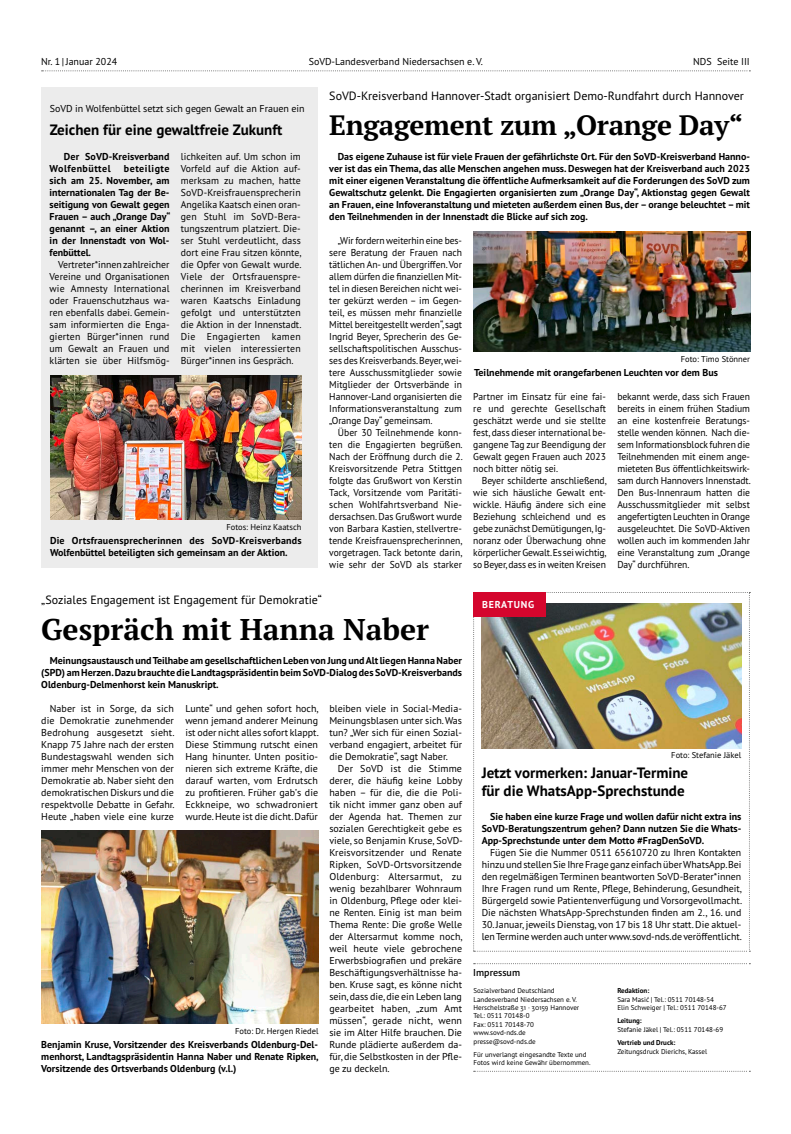
<style>
.page{position:relative;width:791px;height:1134px;background:#fff}
.page>*{position:absolute;margin:0;border:0;box-sizing:border-box;transform-origin:0 0}
.t1{font:700 30px "PT Serif Pro";color:#000}
.t2{font:700 28px "PT Serif Pro";letter-spacing:-.015em;color:#000}
.t3{font:700 15px/18px "PT Sans Pro";color:#000}
.t4{font:12px "PT Sans Pro";color:#000}
.t5{font:10px/12px "PT Sans Pro";color:#000;text-align:justify}
.t6{font:10px/12px "PT Sans Pro";color:#000;text-align:justify;scale:.96 1}
.t7{font:700 10px/12px "PT Sans Pro";color:#000;text-align:justify}
.t8{font:600 10px "PT Sans Pro";color:#000}
.t9{font:700 10px "PT Sans Pro";letter-spacing:.08em;color:#fff}
.t10{font:8.5px "PT Sans Pro";color:#000}
.t11{font:7px/8.4px "PT Sans Pro";color:#000}
.t12{font:700 7px "PT Sans Pro";color:#000}
</style>
<div class="page">
<svg style="left:474px;top:963px;width:276px;height:1px"></svg>
<svg style="left:474px;top:1071px;width:276px;height:1px"></svg>
<img style="left:473px;top:232px;width:277px;height:120px">
<div style="left:41px;top:88px;width:277px;height:480px;background:#ececec"></div>
<img style="left:50px;top:376px;width:252px;height:144px">
<img style="left:41px;top:831px;width:277px;height:192px">
<svg style="left:473px;top:592px;width:277px;height:360px"></svg>
<img style="left:482px;top:604px;width:259px;height:144px">
<div style="left:473px;top:592px;width:72px;height:25px;background:#d4062d"></div>
<svg style="left:42px;top:70px;width:708px;height:1px"></svg>
<p class="t5" style="left:41px;top:55px;width:78px">Nr. 1 | Januar 2024</p>
<p class="t5" style="left:309px;top:55px;width:176px">SoVD-Landesverband Niedersachsen e. V.</p>
<p class="t5" style="left:693px;top:55px;width:58px">NDS Seite III</p>
<p class="t5" style="left:50px;top:102px;width:256px">SoVD in Wolfenbüttel setzt sich gegen Gewalt an Frauen ein</p>
<h3 class="t3" style="left:50px;top:121px;width:234px">Zeichen für eine gewaltfreie Zukunft</h3>
<p class="t7" style="left:50px;top:150px;width:121px;text-indent:14px">Der SoVD-Kreisverband<br>Wolfenbüttel</p>
<p class="t5" style="left:181px;top:150px;width:122px">lichkeiten auf. Um schon im Vorfeld auf die Aktion auf&shy;merksam zu machen, hatte SoVD-Kreisfrauensprecherin Angelika Kaatsch einen oran&shy;gen Stuhl im SoVD-Bera&shy;tungszentrum platziert. Die&shy;ser Stuhl verdeutlicht, dass dort eine Frau sitzen könnte, die Opfer von Gewalt wurde.<br>Viele der Ortsfrauenspre&shy;cherinnen im Kreisverband waren Kaatschs Einladung gefolgt und unterstützten die Aktion in der Innenstadt.<br>Die Engagierten kamen mit vielen interessierten Bürger*innen ins Gespräch.</p>
<p class="t7" style="left:50px;top:162px;width:122px;text-indent:74px">beteiligte sich am 25. November, am internationalen Tag der Be&shy;seitigung von Gewalt gegen Frauen – auch „Orange Day“ genannt –, an einer Aktion in der Innenstadt von Wol&shy;fenbüttel.</p>
<p class="t5" style="left:50px;top:258px;width:121px;text-indent:9px">Vertreter*innen zahlreicher Vereine und Organisationen wie Amnesty International oder Frauenschutzhaus wa&shy;ren ebenfalls dabei. Gemein&shy;sam informierten die Enga&shy;gierten Bürger*innen rund um Gewalt an Frauen und klärten sie über Hilfsmög-</p>
<p class="t10" style="left:226px;top:521px;width:77px">Fotos: Heinz Kaatsch</p>
<p class="t7" style="left:50px;top:534px;width:253px">Die Ortsfrauensprecherinnen des SoVD-Kreisverbands<br>Wolfenbüttel beteiligten sich gemeinsam an der Aktion.</p>
<p class="t4" style="left:329px;top:88px;width:416px">SoVD-Kreisverband Hannover-Stadt organisiert Demo-Rundfahrt durch Hannover</p>
<h2 class="t2" style="left:329px;top:107px;width:415px">Engagement zum „Orange Day“</h2>
<p class="t7" style="left:329px;top:150px;width:422px;text-indent:8px">Das eigene Zuhause ist für viele Frauen der gefährlichste Ort. Für den SoVD-Kreisverband Hanno&shy;ver ist das ein Thema, das alle Menschen angehen muss. Deswegen hat der Kreisverband auch 2023 mit einer eigenen Veranstaltung die öffentliche Aufmerksamkeit auf die Forderungen des SoVD zum Gewaltschutz gelenkt. Die Engagierten organisierten zum „Orange Day“, Aktionstag gegen Gewalt an Frauen, eine Infoveranstaltung und mieteten außerdem einen Bus, der – orange beleuchtet – mit den Teilnehmenden in der Innenstadt die Blicke auf sich zog.</p>
<p class="t6" style="left:329px;top:234px;width:140px;text-indent:9px">„Wir fordern weiterhin eine bes&shy;sere Beratung der Frauen nach tätlichen An- und Übergriffen. Vor allem dürfen die finanziellen Mit&shy;tel in diesen Bereichen nicht wei&shy;ter gekürzt werden – im Gegen&shy;teil, es müssen mehr finanzielle Mittel bereitgestellt werden“, sagt Ingrid Beyer, Sprecherin des Ge&shy;sellschaftspolitischen Ausschus&shy;ses des Kreisverbands. Beyer, wei&shy;tere Ausschussmitglieder sowie Mitglieder der Ortsverbände in Hannover-Land organisierten die Informationsveranstaltung zum „Orange Day“ gemeinsam.</p>
<p class="t6" style="left:329px;top:426px;width:140px;text-indent:9px">Über 30 Teilnehmende konn&shy;ten die Engagierten begrüßen.<br>Nach der Eröffnung durch die 2.<br>Kreisvorsitzende Petra Stittgen folgte das Grußwort von Kerstin Tack, Vorsitzende vom Paritäti&shy;schen Wohlfahrtsverband Nie&shy;dersachsen. Das Grußwort wurde von Barbara Kastien, stellvertre&shy;tende Kreisfrauensprecherinnen, vorgetragen. Tack betonte darin, wie sehr der SoVD als starker</p>
<p class="t10" style="left:681px;top:353px;width:71px">Foto: Timo Stönner</p>
<p class="t7" style="left:474px;top:366px;width:245px">Teilnehmende mit orangefarbenen Leuchten vor dem Bus</p>
<p class="t6" style="left:473px;top:390px;width:140px">Partner im Einsatz für eine fai&shy;re und gerechte Gesellschaft geschätzt werde und sie stellte fest, dass dieser international be&shy;gangene Tag zur Beendigung der Gewalt gegen Frauen auch 2023 noch bitter nötig sei.</p>
<p class="t6" style="left:473px;top:474px;width:141px;text-indent:9px">Beyer schilderte anschließend, wie sich häusliche Gewalt ent&shy;wickle. Häufig ändere sich eine Beziehung schleichend und es gebe zunächst Demütigungen, Ig&shy;noranz oder Überwachung ohne körperlicher Gewalt.Es sei wichtig, so Beyer, dass es in weiten Kreisen</p>
<p class="t6" style="left:617px;top:390px;width:140px">bekannt werde, dass sich Frauen bereits in einem frühen Stadium an eine kostenfreie Beratungs&shy;stelle wenden können. Nach die&shy;sem Informationsblock fuhren die Teilnehmenden mit einem ange&shy;mieteten Bus öffentlichkeitswirk&shy;sam durch Hannovers Innenstadt.<br>Den Bus-Innenraum hatten die Ausschussmitglieder mit selbst angefertigten Leuchten in Orange ausgeleuchtet. Die SoVD-Aktiven wollen auch im kommenden Jahr eine Veranstaltung zum „Orange Day“ durchführen.</p>
<p class="t4" style="left:41px;top:592px;width:282px">„Soziales Engagement ist Engagement für Demokratie“</p>
<h1 class="t1" style="left:41px;top:609px;width:389px">Gespräch mit Hanna Naber</h1>
<p class="t7" style="left:41px;top:654px;width:422px;text-indent:8px">Meinungsaustausch und Teilhabe am gesellschaftlichen Leben von Jung und Alt liegen Hanna Naber (SPD) am Herzen. Dazu brauchte die Landtagspräsidentin beim SoVD-Dialog des SoVD-Kreisverbands Oldenburg-Delmenhorst kein Manuskript.</p>
<p class="t5" style="left:41px;top:702px;width:135px;text-indent:8px">Naber ist in Sorge, da sich die Demokratie zunehmender Bedrohung ausgesetzt sieht.<br>Knapp 75 Jahre nach der ersten Bundestagswahl wenden sich immer mehr Menschen von der Demokratie ab. Naber sieht den demokratischen Diskurs und die respektvolle Debatte in Gefahr.<br>Heute „haben viele eine kurze</p>
<p class="t5" style="left:185px;top:702px;width:135px">Lunte“ und gehen sofort hoch, wenn jemand anderer Meinung ist oder nicht alles sofort klappt.<br>Diese Stimmung rutscht einen Hang hinunter. Unten positio&shy;nieren sich extreme Kräfte, die darauf warten, vom Erdrutsch zu profitieren. Früher gabʼs die Eckkneipe, wo schwadroniert wurde. Heute ist die dicht. Dafür</p>
<p class="t5" style="left:329px;top:702px;width:134px">bleiben viele in Social-Media-Meinungsblasen unter sich. Was tun? „Wer sich für einen Sozial&shy;verband engagiert, arbeitet für die Demokratie“, sagt Naber.</p>
<p class="t5" style="left:329px;top:762px;width:135px;text-indent:8px">Der SoVD ist die Stimme derer, die häufig keine Lobby haben – für die, die die Poli&shy;tik nicht immer ganz oben auf der Agenda hat. Themen zur sozialen Gerechtigkeit gebe es viele, so Benjamin Kruse, SoVD-Kreisvorsitzender und Renate Ripken, SoVD-Ortsvorsitzende Oldenburg: Altersarmut, zu wenig bezahlbarer Wohnraum in Oldenburg, Pflege oder klei&shy;ne Renten. Einig ist man beim Thema Rente: Die große Welle der Altersarmut komme noch, weil heute viele gebrochene Erwerbsbiografien und prekäre Beschäftigungsverhältnisse ha&shy;ben. Kruse sagt, es könne nicht sein, dass die, die ein Leben lang gearbeitet haben, „zum Amt müssen“, gerade nicht, wenn sie im Alter Hilfe brauchen. Die Runde plädierte außerdem da&shy;für, die Selbstkosten in der Pfle&shy;ge zu deckeln.</p>
<p class="t10" style="left:235px;top:1025px;width:85px">Foto: Dr. Hergen Riedel</p>
<p class="t7" style="left:41px;top:1038px;width:279px">Benjamin Kruse, Vorsitzender des Kreisverbands Oldenburg-Del&shy;menhorst, Landtagspräsidentin Hanna Naber und Renate Ripken, Vorsitzende des Ortsverbands Oldenburg (v.l.)</p>
<p class="t9" style="left:482px;top:598px;width:54px">BERATUNG</p>
<p class="t10" style="left:671px;top:749px;width:71px">Foto: Stefanie Jäkel</p>
<h3 class="t3" style="left:482px;top:763px;width:208px">Jetzt vormerken: Januar-Termine für die WhatsApp-Sprechstunde</h3>
<p class="t7" style="left:482px;top:810px;width:261px;text-indent:8px">Sie haben eine kurze Frage und wollen dafür nicht extra ins SoVD-Beratungszentrum gehen? Dann nutzen Sie die Whats-App-Sprechstunde unter dem Motto #FragDenSoVD.</p>
<p class="t5" style="left:482px;top:846px;width:262px;text-indent:9px">Fügen Sie die Nummer 0511 65610720 zu Ihren Kontakten hinzu und stellen Sie Ihre Frage ganz einfach über WhatsApp.Bei den regelmäßigen Terminen beantworten SoVD-Berater*innen Ihre Fragen rund um Rente, Pflege, Behinderung, Gesundheit, Bürgergeld sowie Patientenverfügung und Vorsorgevollmacht.<br>Die nächsten WhatsApp-Sprechstunden finden am 2., 16. und</p>
<p class="t5" style="left:482px;top:918px;width:262px">30. Januar, jeweils Dienstag, von 17 bis 18 Uhr statt. Die aktuel&shy;len Termine werden auch unter www.sovd-nds.de veröffentlicht.</p>
<p class="t8" style="left:473px;top:966px;width:48px">Impressum</p>
<p class="t11" style="left:473px;top:986px;width:107px">Sozialverband Deutschland<br>Landesverband Niedersachsen e. V.<br>Herschelstraße 31 · 30159 Hannover<br>Tel.: 0511 70148-0<br>Fax: 0511 70148-70 www.sovd-nds.de presse@sovd-nds.de</p>
<p class="t11" style="left:473px;top:1050px;width:119px">Für unverlangt eingesandte Texte und<br>Fotos wird keine Gewähr übernommen.</p>
<p class="t12" style="left:617px;top:986px;width:33px">Redaktion:</p>
<p class="t11" style="left:617px;top:995px;width:111px">Sara Masić | Tel.: 0511 70148-54<br>Elin Schweiger | Tel.: 0511 70148-67</p>
<p class="t12" style="left:617px;top:1016px;width:26px">Leitung:</p>
<p class="t11" style="left:617px;top:1025px;width:107px">Stefanie Jäkel | Tel.: 0511 70148-69</p>
<p class="t12" style="left:617px;top:1038px;width:60px">Vertrieb und Druck:</p>
<p class="t11" style="left:617px;top:1047px;width:91px">Zeitungsdruck Dierichs, Kassel</p>
</div>
